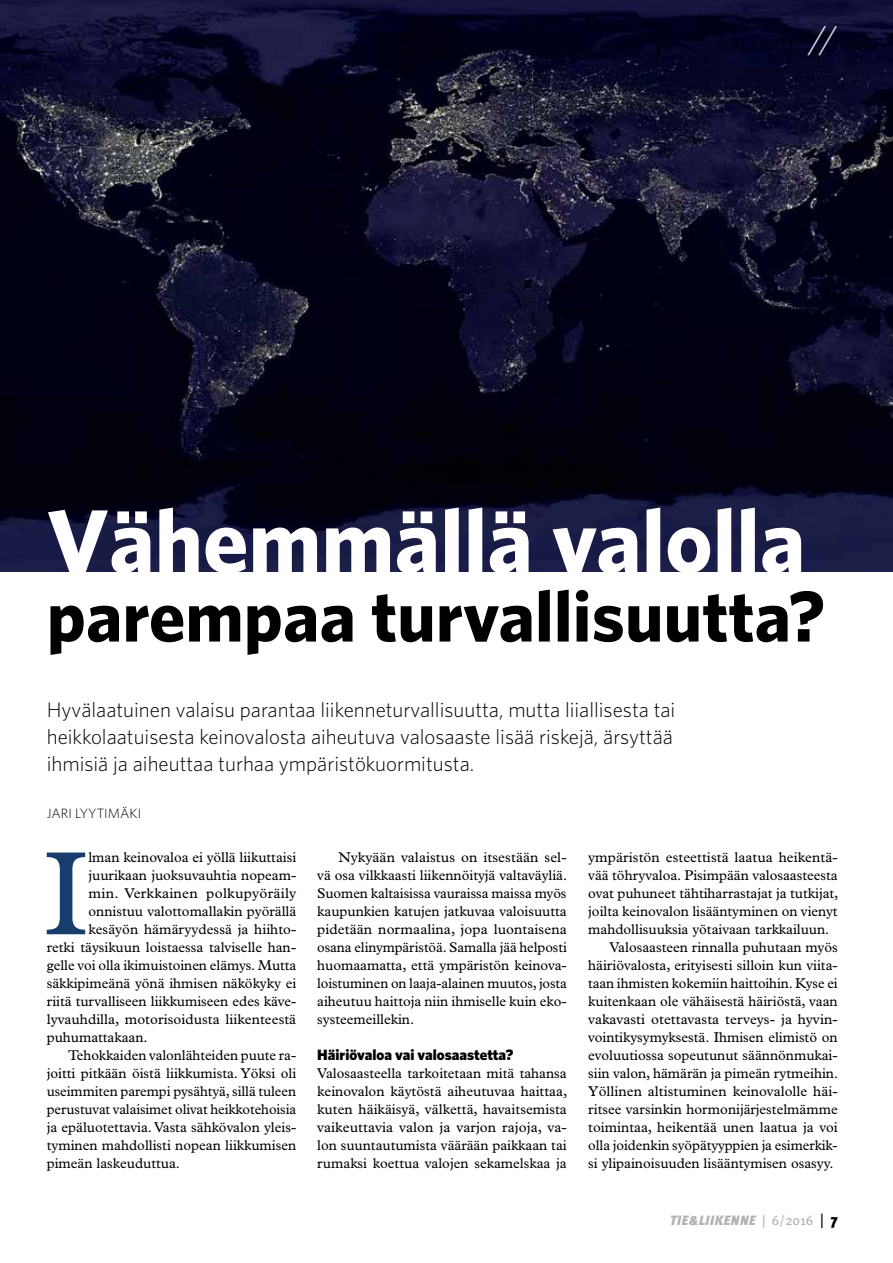
<style>
.page{position:relative;width:893px;height:1263px;background:#fff}
.page>*{position:absolute;margin:0;border:0;box-sizing:border-box;transform-origin:0 0}
.t1{font:119.85px "Plantin";color:#173d6d}
.t2{font:700 90px "Whitney";color:#fff}
.t3{font:700 72px "Whitney";color:#000}
.t4{font:300 21px/27px "Whitney";color:#000;text-align:justify}
.t5{font:300 16.5px "Whitney";color:#000}
.t6{font:900 15px "Whitney";color:#000}
.t7{font:14.25px/18px "Plantin";color:#000;text-align:justify}
.t8{font:14.25px "Plantin";letter-spacing:.02em;color:#000}
.t9{font:italic 900 13.5px "Meta Plus";color:#b3b2b2}
.t10{font:300 13.5px "Whitney";color:#000}
.s1{font-size:36px;color:#dadada}
.s2{font-family:"Meta";font-weight:400;font-style:normal}
.s3{font-family:"Meta";font-weight:400;font-style:normal;font-size:15px;color:#000}
.s4{font-family:"Meta";font-style:normal;font-size:15px;color:#000}
</style>
<div class="page">
<img style="left:0;top:0;width:893px;height:572px">
<p class="t5" style="left:719px;top:36px;width:120px">VALAISTUS <span class="s1">//</span></p>
<h2 class="t2" style="left:47px;top:487px;width:760px">Vähemmällä valolla</h2>
<h3 class="t3" style="left:47px;top:573px;width:780px">parempaa turvallisuutta?</h3>
<h3 class="t4" style="left:47px;top:696px;width:630px">Hyvälaatuinen valaisu parantaa liikenneturvallisuutta, mutta liiallisesta tai heikkolaatuisesta keinovalosta aiheutuva valosaaste lisää riskejä, ärsyttää ihmisiä ja aiheuttaa turhaa ympäristökuormitusta.</h3>
<p class="t10" style="left:47px;top:805px;width:96px">JARI LYYTIMÄKI</p>
<p class="t7" style="left:317px;top:848px;width:252px;text-indent:21px">Nykyään valaistus on itsestään sel&shy;vä osa vilkkaasti liikennöityjä valtaväyliä.<br>Suomen kaltaisissa vauraissa maissa myös kaupunkien katujen jatkuvaa valoisuutta pidetään normaalina, jopa luontaisena osana elinympäristöä. Samalla jää helposti huomaamatta, että ympäristön keinova&shy;loistuminen on laaja-alainen muutos, josta aiheutuu haittoja niin ihmiselle kuin eko&shy;systeemeillekin.</p>
<p class="t6" style="left:317px;top:1046px;width:197px">Häiriövaloa vai valosaastetta?</p>
<p class="t7" style="left:317px;top:1064px;width:251px">Valosaasteella tarkoitetaan mitä tahansa keinovalon käytöstä aiheutuvaa haittaa, kuten häikäisyä, välkettä, havaitsemista vaikeuttavia valon ja varjon rajoja, va&shy;lon suuntautumista väärään paikkaan tai rumaksi koettua valojen sekamelskaa ja</p>
<h1 class="t1" style="left:44px;top:825px;width:46px">I</h1>
<p class="t7" style="left:88px;top:848px;width:209px">lman keinovaloa ei yöllä liikuttaisi</p>
<p class="t7" style="left:588px;top:848px;width:251px">ympäristön esteettistä laatua heikentä-</p>
<p class="t7" style="left:588px;top:866px;width:251px">vää töhryvaloa. Pisimpään valosaasteesta</p>
<p class="t7" style="left:588px;top:884px;width:252px">ovat puhuneet tähtiharrastajat ja tutkijat,</p>
<p class="t7" style="left:588px;top:902px;width:251px">joilta keinovalon lisääntyminen on vienyt</p>
<p class="t7" style="left:588px;top:920px;width:243px">mahdollisuuksia yötaivaan tarkkailuun.</p>
<p class="t7" style="left:609px;top:938px;width:230px">Valosaasteen rinnalla puhutaan myös</p>
<p class="t7" style="left:588px;top:956px;width:251px">häiriövalosta, erityisesti silloin kun viita-</p>
<p class="t7" style="left:588px;top:974px;width:251px">taan ihmisten kokemiin haittoihin. Kyse ei</p>
<p class="t7" style="left:588px;top:992px;width:251px">kuitenkaan ole vähäisestä häiriöstä, vaan</p>
<p class="t7" style="left:588px;top:1010px;width:251px">vakavasti otettavasta terveys- ja hyvin-</p>
<p class="t7" style="left:588px;top:1028px;width:251px">vointikysymyksestä. Ihmisen elimistö on</p>
<p class="t7" style="left:588px;top:1046px;width:251px">evoluutiossa sopeutunut säännönmukai-</p>
<p class="t7" style="left:588px;top:1064px;width:252px">siin valon, hämärän ja pimeän rytmeihin.</p>
<p class="t7" style="left:588px;top:1082px;width:251px">Yöllinen altistuminen keinovalolle häi-</p>
<p class="t7" style="left:588px;top:1100px;width:251px">ritsee varsinkin hormonijärjestelmämme</p>
<p class="t7" style="left:588px;top:1118px;width:251px">toimintaa, heikentää unen laatua ja voi</p>
<p class="t7" style="left:588px;top:1136px;width:251px">olla joidenkin syöpätyyppien ja esimerkik-</p>
<p class="t7" style="left:588px;top:1154px;width:247px">si ylipainoisuuden lisääntymisen osasyy.</p>
<p class="t7" style="left:88px;top:866px;width:209px">juurikaan juoksuvauhtia nopeam-</p>
<p class="t8" style="left:88px;top:885px;width:209px">min. Verkkainen polkupyöräily</p>
<p class="t7" style="left:88px;top:902px;width:209px">onnistuu valottomallakin pyörällä</p>
<p class="t7" style="left:88px;top:920px;width:209px">kesäyön hämäryydessä ja hiihto-</p>
<p class="t7" style="left:47px;top:938px;width:251px">retki täysikuun loistaessa talviselle han-</p>
<p class="t7" style="left:47px;top:956px;width:251px">gelle voi olla ikimuistoinen elämys. Mutta</p>
<p class="t7" style="left:47px;top:974px;width:251px">säkkipimeänä yönä ihmisen näkökyky ei</p>
<p class="t7" style="left:47px;top:992px;width:251px">riitä turvalliseen liikkumiseen edes käve-</p>
<p class="t7" style="left:47px;top:1010px;width:251px">lyvauhdilla, motorisoidusta liikenteestä</p>
<p class="t7" style="left:47px;top:1028px;width:102px">puhumattakaan.</p>
<p class="t7" style="left:68px;top:1046px;width:230px">Tehokkaiden valonlähteiden puute ra-</p>
<p class="t7" style="left:47px;top:1064px;width:251px">joitti pitkään öistä liikkumista. Yöksi oli</p>
<p class="t7" style="left:47px;top:1082px;width:251px">useimmiten parempi pysähtyä, sillä tuleen</p>
<p class="t7" style="left:47px;top:1100px;width:251px">perustuvat valaisimet olivat heikkotehoisia</p>
<p class="t7" style="left:47px;top:1118px;width:251px">ja epäluotettavia. Vasta sähkövalon yleis-</p>
<p class="t7" style="left:47px;top:1136px;width:251px">tyminen mahdollisti nopean liikkumisen</p>
<p class="t7" style="left:47px;top:1154px;width:135px">pimeän laskeuduttua.</p>
<p class="t9" style="left:670px;top:1212px;width:169px">TIE&amp;LIIKENNE <span class="s2">| 6/2016</span> <span class="s3">|</span> <span class="s4">7</span></p>
</div>
